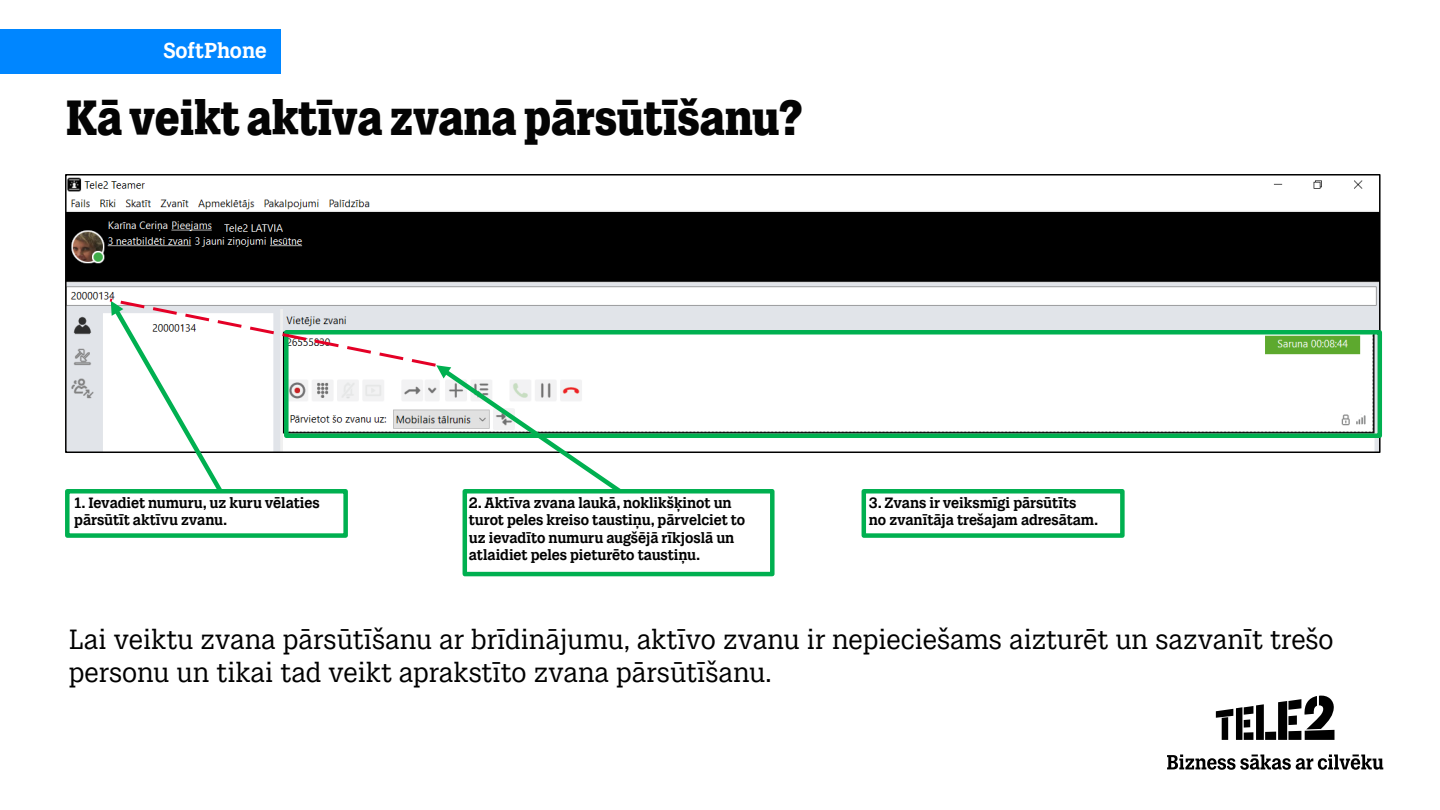
<style>
.page{position:relative;width:1440px;height:810px;background:#fff}
.page>*{position:absolute;margin:0;border:0;box-sizing:border-box;transform-origin:0 0}
.t1{font:900 48px "Tele 2 Slab Display";color:#040404}
.t2{font:27px/32.1px "Tele 2 Slab Text";color:#000}
.t3{font:700 21px "Tele 2 Slab Text";color:#fff}
.t4{font:700 14.55px/17.4px "Tele 2 Slab Text";color:#000}
</style>
<div class="page">
<div style="left:0;top:29px;width:281px;height:45px;background:#0086ff"></div>
<svg style="left:1216px;top:695px;width:119px;height:45px"></svg>
<svg style="left:1167px;top:755px;width:216px;height:15px"></svg>
<img style="left:68px;top:177px;width:1310px;height:273px">
<div style="left:65px;top:174px;width:1316px;height:279px;border:2px solid #000"></div>
<div style="left:65px;top:489px;width:283px;height:49px;border:4px solid #00b050"></div>
<div style="left:463px;top:489px;width:312px;height:87px;border:4px solid #00b050"></div>
<div style="left:284px;top:330px;width:1098px;height:108px;border:4px solid #00b050"></div>
<svg style="left:107px;top:296px;width:514px;height:197px"></svg>
<div style="left:862px;top:489px;width:263px;height:49px;border:4px solid #00b050"></div>
<h3 class="t3" style="left:163px;top:38px;width:105px">SoftPhone</h3>
<h1 class="t1" style="left:66px;top:89px;width:738px">Kā veikt aktīva zvana pārsūtīšanu?</h1>
<p class="t4" style="left:74px;top:494px;width:247px">1. Ievadiet numuru, uz kuru vēlaties pārsūtīt aktīvu zvanu.</p>
<p class="t4" style="left:469px;top:494px;width:278px">2. Aktīva zvana laukā, noklikšķinot un turot peles kreiso taustiņu, pārvelciet to uz ievadīto numuru augšējā rīkjoslā un atlaidiet peles pieturēto taustiņu.</p>
<p class="t4" style="left:869px;top:494px;width:231px">3. Zvans ir veiksmīgi pārsūtīts<br>no zvanītāja trešajam adresātam.</p>
<h2 class="t2" style="left:69px;top:624px;width:1266px">Lai veiktu zvana pārsūtīšanu ar brīdinājumu, aktīvo zvanu ir nepieciešams aizturēt un sazvanīt trešo personu un tikai tad veikt aprakstīto zvana pārsūtīšanu.</h2>
</div>
